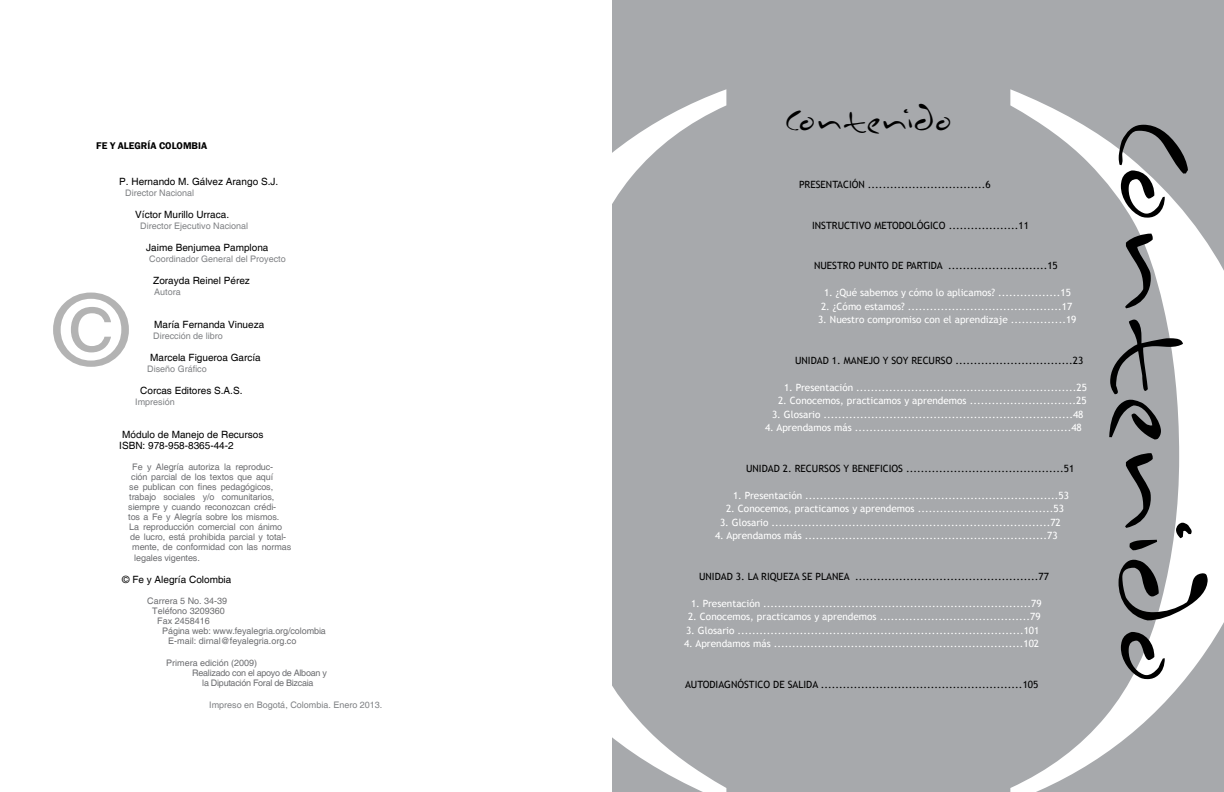
<style>
.page{position:relative;width:1224px;height:792px;background:#fff}
.page>*{position:absolute;margin:0;border:0;box-sizing:border-box;transform-origin:0 0}
.t1{font:143.8px "Inkburrow";letter-spacing:-.03em;color:#000}
.t2{font:99.1px "Helvetica";color:#000}
.t3{font:42.5px "Inkburrow";letter-spacing:-.025em;color:#000}
.t4{font:10px "Trebuchet MS";color:#fff}
.t5{font:10px "Trebuchet MS";color:#000}
.t6{font:10px/11px "Helvetica";color:#000}
.t7{font:600 10px "Franklin Gothic";color:#000}
.t8{font:9px "Helvetica";letter-spacing:-.01em;color:#6d6e71}
.t9{font:9px "Helvetica";color:#808285}
.t10{font:9px "Helvetica";letter-spacing:-.03em;color:#6d6e71}
</style>
<div class="page">
<div style="left:612px;top:0;width:612px;height:792px;background:#a7a9ac"></div>
<svg style="left:612px;top:89px;width:612px;height:703px"></svg>
<p class="t7" style="left:96px;top:139px;width:112px">FE Y ALEGRÍA COLOMBIA</p>
<p class="t6" style="left:119px;top:176px;width:160px">P. Hernando M. Gálvez Arango S.J.</p>
<p class="t9" style="left:125px;top:188px;width:71px">Director Nacional</p>
<p class="t6" style="left:135px;top:209px;width:95px">Víctor Murillo Urraca.</p>
<p class="t9" style="left:140px;top:221px;width:110px">Director Ejecutivo Nacional</p>
<p class="t6" style="left:146px;top:242px;width:124px">Jaime Benjumea Pamplona</p>
<p class="t9" style="left:149px;top:254px;width:138px">Coordinador General del Proyecto</p>
<p class="t6" style="left:153px;top:275px;width:98px">Zorayda Reinel Pérez</p>
<p class="t9" style="left:154px;top:287px;width:28px">Autora</p>
<p class="t6" style="left:154px;top:319px;width:112px">María Fernanda Vinueza</p>
<p class="t9" style="left:153px;top:331px;width:71px">Dirección de libro</p>
<p class="t6" style="left:150px;top:352px;width:112px">Marcela Figueroa García</p>
<p class="t9" style="left:147px;top:364px;width:61px">Diseño Gráfico</p>
<p class="t6" style="left:140px;top:385px;width:104px">Corcas Editores S.A.S.</p>
<p class="t9" style="left:135px;top:397px;width:41px">Impresión</p>
<p class="t6" style="left:119px;top:429px;width:146px;text-indent:3px">Módulo de Manejo de Recursos<br>ISBN: 978-958-8365-44-2</p>
<p class="t8" style="left:132px;top:462px;width:142px">Fe y Alegría autoriza la reproduc-</p>
<p class="t8" style="left:131px;top:472px;width:143px">ción parcial de los textos que aquí</p>
<p class="t8" style="left:129px;top:482px;width:145px">se publican con fines pedagógicos,</p>
<p class="t8" style="left:129px;top:492px;width:146px">trabajo sociales y/o comunitarios,</p>
<p class="t8" style="left:128px;top:502px;width:149px">siempre y cuando reconozcan crédi-</p>
<p class="t8" style="left:128px;top:512px;width:152px">tos a Fe y Alegría sobre los mismos.</p>
<p class="t8" style="left:129px;top:522px;width:154px">La reproducción comercial con ánimo</p>
<p class="t8" style="left:130px;top:532px;width:157px">de lucro, está prohibida parcial y total-</p>
<p class="t8" style="left:132px;top:542px;width:160px">mente, de conformidad con las normas</p>
<p class="t8" style="left:134px;top:553px;width:67px">legales vigentes.</p>
<p class="t6" style="left:122px;top:574px;width:111px">© Fe y Alegría Colombia</p>
<p class="t8" style="left:147px;top:596px;width:82px">Carrera 5 No. 34-39</p>
<p class="t8" style="left:152px;top:606px;width:74px">Teléfono 3209360</p>
<p class="t8" style="left:157px;top:616px;width:54px">Fax 2458416</p>
<p class="t8" style="left:162px;top:626px;width:165px">Página web: www.feyalegria.org/colombia</p>
<p class="t8" style="left:168px;top:636px;width:130px">E-mail: dirnal@feyalegria.org.co</p>
<p class="t8" style="left:166px;top:658px;width:93px">Primera edición (2009)</p>
<p class="t10" style="left:192px;top:668px;width:136px">Realizado con el apoyo de Alboan y</p>
<p class="t10" style="left:202px;top:678px;width:113px">la Diputación Foral de Bizcaia</p>
<p class="t9" style="left:209px;top:700px;width:175px">Impreso en Bogotá, Colombia. Enero 2013.</p>
<h2 class="t2" style="left:54px;top:273px;width:75px">©</h2>
<h3 class="t3" style="left:785px;top:96px;width:170px">Contenido</h3>
<p class="t5" style="left:799px;top:179px;width:193px">PRESENTACIÓN ................................6</p>
<p class="t5" style="left:812px;top:219px;width:218px">INSTRUCTIVO METODOLÓGICO ...................11</p>
<p class="t5" style="left:814px;top:260px;width:245px">NUESTRO PUNTO DE PARTIDA ...........................15</p>
<p class="t4" style="left:824px;top:287px;width:248px">1. ¿Qué sabemos y cómo lo aplicamos? .................15</p>
<p class="t4" style="left:821px;top:300px;width:253px">2. ¿Cómo estamos? ..........................................17</p>
<p class="t4" style="left:818px;top:314px;width:260px">3. Nuestro compromiso con el aprendizaje ...............19</p>
<p class="t5" style="left:795px;top:354px;width:290px">UNIDAD 1. MANEJO Y SOY RECURSO ................................23</p>
<p class="t4" style="left:784px;top:381px;width:304px">1. Presentación ............................................................25</p>
<p class="t4" style="left:778px;top:395px;width:310px">2. Conocemos, practicamos y aprendemos .............................25</p>
<p class="t4" style="left:772px;top:408px;width:313px">3. Glosario ....................................................................48</p>
<p class="t4" style="left:765px;top:422px;width:318px">4. Aprendamos más ...........................................................48</p>
<p class="t5" style="left:746px;top:462px;width:330px">UNIDAD 2. RECURSOS Y BENEFICIOS ...........................................51</p>
<p class="t4" style="left:733px;top:489px;width:337px">1. Presentación .....................................................................53</p>
<p class="t4" style="left:726px;top:503px;width:339px">2. Conocemos, practicamos y aprendemos .....................................53</p>
<p class="t4" style="left:720px;top:516px;width:342px">3. Glosario ............................................................................72</p>
<p class="t4" style="left:715px;top:530px;width:344px">4. Aprendamos más ..................................................................73</p>
<p class="t5" style="left:699px;top:570px;width:352px">UNIDAD 3. LA RIQUEZA SE PLANEA ..................................................77</p>
<p class="t4" style="left:691px;top:597px;width:352px">1. Presentación .........................................................................79</p>
<p class="t4" style="left:688px;top:611px;width:354px">2. Conocemos, practicamos y aprendemos .........................................79</p>
<p class="t4" style="left:686px;top:624px;width:355px">3. Glosario ..............................................................................101</p>
<p class="t4" style="left:684px;top:638px;width:357px">4. Aprendamos más ....................................................................102</p>
<p class="t5" style="left:685px;top:678px;width:355px">AUTODIAGNÓSTICO DE SALIDA .......................................................105</p>
<h1 class="t1" style="left:1237px;top:121px;width:571px;rotate:90deg">Contenido</h1>
</div>
